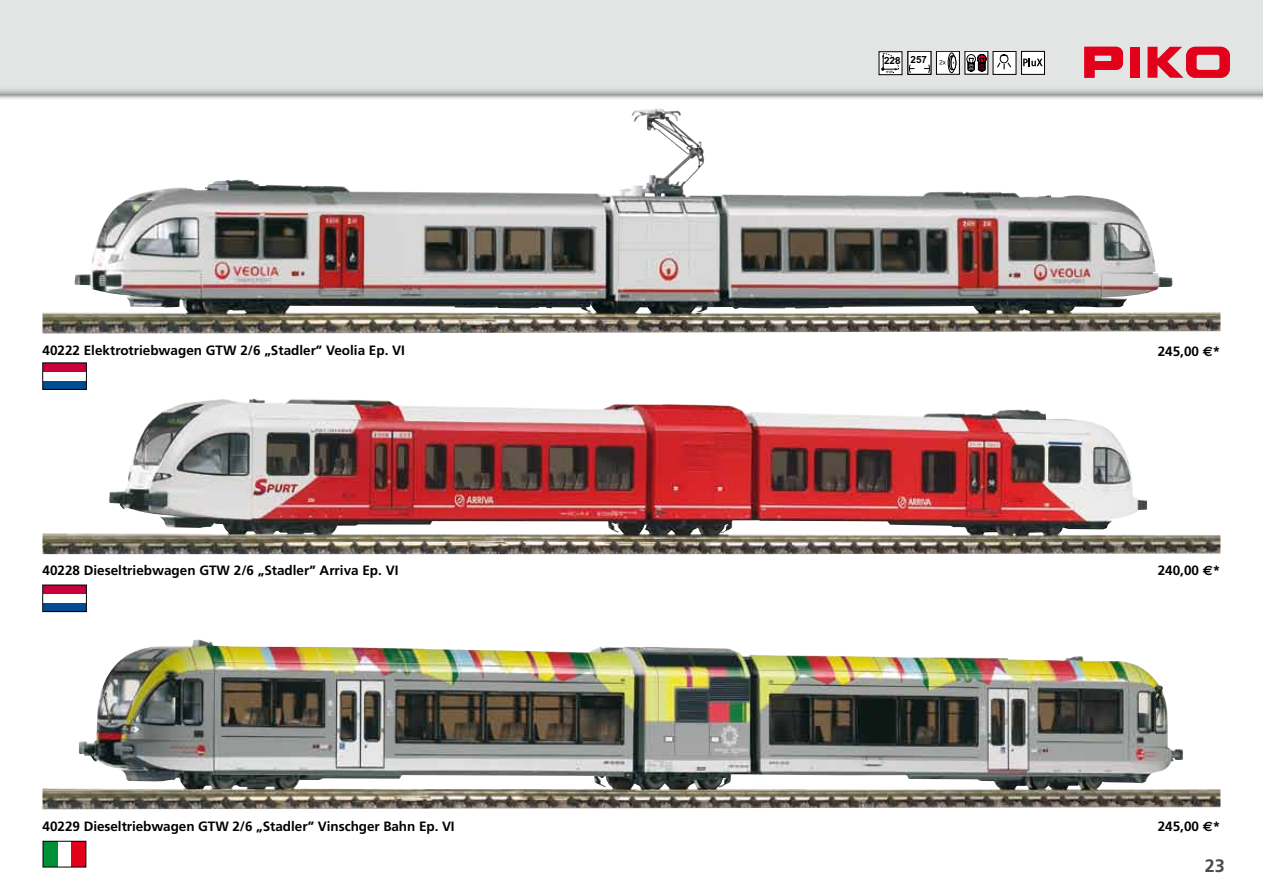
<style>
.page{position:relative;width:1263px;height:893px;background:#fff}
.page>*{position:absolute;margin:0;border:0;box-sizing:border-box;transform-origin:0 0}
.t1{font:700 18px "Frutiger";color:#4b4b4d}
.t2{font:700 13.5px "Frutiger";color:#000}
.t3{font:700 9.9px "Arial";color:#000}
.s1{font-family:"Euro Sans"}
</style>
<div class="page">
<div style="left:0;top:0;width:1263px;height:100px;background:#000;opacity:.5"></div>
<div style="left:0;top:0;width:1263px;height:94px;background:#e3e4e4"></div>
<svg style="left:1084px;top:47px;width:39px;height:31px"></svg>
<div style="left:1130px;top:47px;width:10px;height:31px;background:#e2001a"></div>
<svg style="left:1147px;top:47px;width:83px;height:31px"></svg>
<img style="left:43px;top:109px;width:1177px;height:225px">
<img style="left:43px;top:398px;width:1177px;height:156px">
<div style="left:1021px;top:51px;width:24px;height:24px;background:#fff;border:1px solid #000"></div>
<svg style="left:1023px;top:58px;width:19px;height:8px"></svg>
<div style="left:993px;top:51px;width:23px;height:23px;background:#fff"></div>
<div style="left:993px;top:51px;width:23px;height:24px;border:1px solid #000"></div>
<svg style="left:997px;top:54px;width:15px;height:15px"></svg>
<div style="left:879px;top:52px;width:23px;height:23px;background:#fff"></div>
<div style="left:879px;top:51px;width:23px;height:24px;border:1px solid #000"></div>
<svg style="left:881px;top:52px;width:18px;height:22px"></svg>
<div style="left:965px;top:51px;width:23px;height:23px;background:#fff"></div>
<svg style="left:966px;top:54px;width:21px;height:18px"></svg>
<svg style="left:936px;top:51px;width:24px;height:24px"></svg>
<div style="left:948px;top:52px;width:7px;height:21px;border:1px solid #000;border-radius:50%"></div>
<div style="left:908px;top:51px;width:23px;height:23px;background:#fff"></div>
<div style="left:908px;top:51px;width:23px;height:24px;border:1px solid #000"></div>
<svg style="left:908px;top:55px;width:22px;height:19px"></svg>
<svg style="left:939px;top:55px;width:17px;height:15px"></svg>
<div style="left:43px;top:363px;width:43px;height:9px;background:#c90039"></div>
<div style="left:43px;top:381px;width:43px;height:8px;background:#004b92"></div>
<div style="left:43px;top:363px;width:44px;height:27px;border:1px solid #000"></div>
<div style="left:43px;top:585px;width:43px;height:9px;background:#c90039"></div>
<div style="left:43px;top:604px;width:43px;height:8px;background:#004b92"></div>
<div style="left:43px;top:585px;width:44px;height:27px;border:1px solid #000"></div>
<img style="left:43px;top:640px;width:1177px;height:169px">
<div style="left:43px;top:841px;width:14px;height:26px;background:#009037"></div>
<div style="left:72px;top:841px;width:14px;height:26px;background:#e2001a"></div>
<p class="t3" style="left:884px;top:54px;width:44px">228 257</p>
<p class="t2" style="left:43px;top:343px;width:364px">40222 Elektrotriebwagen GTW 2/6 „Stadler” Veolia Ep. VI</p>
<p class="t2" style="left:1158px;top:344px;width:64px">245,00 <span class="s1">€</span>*</p>
<p class="t2" style="left:43px;top:563px;width:357px">40228 Dieseltriebwagen GTW 2/6 „Stadler” Arriva Ep. VI</p>
<p class="t2" style="left:1158px;top:563px;width:64px">240,00 <span class="s1">€</span>*</p>
<p class="t2" style="left:43px;top:818px;width:414px">40229 Dieseltriebwagen GTW 2/6 „Stadler” Vinschger Bahn Ep. VI</p>
<p class="t2" style="left:1158px;top:818px;width:64px">245,00 <span class="s1">€</span>*</p>
<h1 class="t1" style="left:1205px;top:855px;width:22px">23</h1>
</div>
